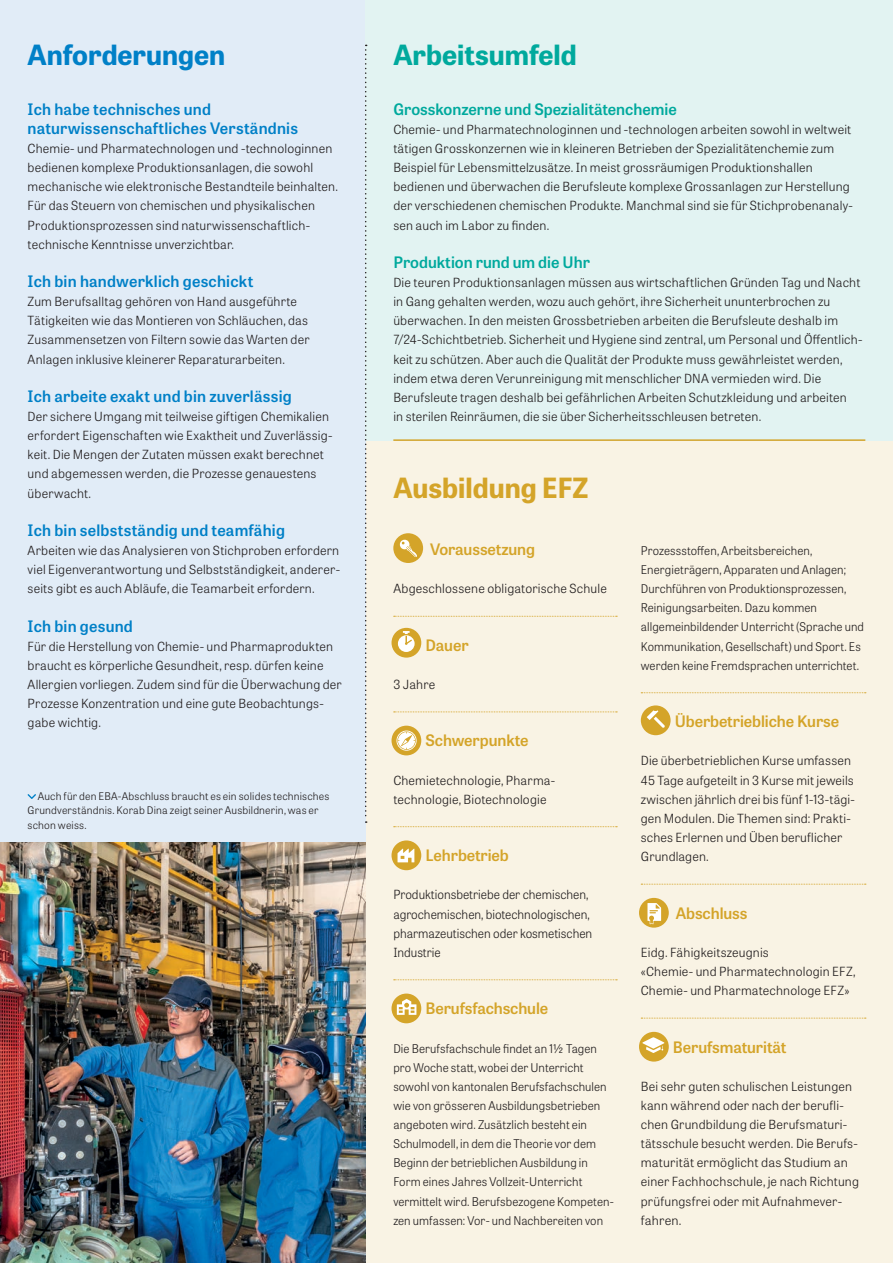
<style>
.page{position:relative;width:893px;height:1263px;background:#fff}
.page>*{position:absolute;margin:0;border:0;box-sizing:border-box;transform-origin:0 0}
.t1{font:700 27.75px "Tablet Gothic";color:#0080c7}
.t2{font:700 27.75px "Tablet Gothic";color:#00a99d}
.t3{font:700 27.75px "Tablet Gothic";color:#d4a429}
.t4{font:600 15.75px/19.2px "Tablet Gothic";letter-spacing:.015em;color:#0080c7}
.t5{font:600 15.75px "Tablet Gothic";letter-spacing:-.005em;color:#d4a429}
.t6{font:600 15.75px "Tablet Gothic";color:#00a99d}
.t7{font:300 12.6px/19.2px "Tablet Gothic";letter-spacing:.015em;color:#231f20}
.t8{font:300 12.6px/19.2px "Tablet Gothic";letter-spacing:.015em;color:#231f20;scale:.96 1}
.t9{font:300 12px/19.2px "Tablet Gothic";letter-spacing:.005em;color:#231f20}
.t10{font:300 10.5px/14.4px "Tablet Gothic";letter-spacing:.015em;color:#231f20}
</style>
<div class="page">
<div style="left:366px;top:440px;width:527px;height:823px;background:#f9f3e4"></div>
<div style="left:0;top:0;width:366px;height:1263px;background:#e1ecf7"></div>
<div style="left:366px;top:0;width:527px;height:440px;background:#e2f3f2"></div>
<svg style="left:28px;top:794px;width:8px;height:5px"></svg>
<svg style="left:365px;top:45px;width:2px;height:778px"></svg>
<img style="left:0;top:842px;width:366px;height:421px">
<hr style="left:393px;top:439px;width:472px;height:2px;background:#d4a429">
<svg style="left:394px;top:616px;width:223px;height:1px"></svg>
<svg style="left:394px;top:711px;width:223px;height:1px"></svg>
<svg style="left:394px;top:826px;width:223px;height:1px"></svg>
<svg style="left:394px;top:979px;width:223px;height:1px"></svg>
<div style="left:393px;top:533px;width:30px;height:30px;background:#d4a429;border-radius:50%"></div>
<svg style="left:399px;top:539px;width:18px;height:18px"></svg>
<div style="left:391px;top:628px;width:30px;height:30px;background:#d4a429;border-radius:50%"></div>
<svg style="left:398px;top:631px;width:17px;height:21px"></svg>
<div style="left:391px;top:726px;width:30px;height:29px;background:#d4a429;border-radius:50%"></div>
<svg style="left:396px;top:730px;width:21px;height:21px"></svg>
<svg style="left:391px;top:840px;width:30px;height:30px"></svg>
<svg style="left:398px;top:848px;width:16px;height:14px"></svg>
<svg style="left:391px;top:993px;width:30px;height:30px"></svg>
<svg style="left:397px;top:999px;width:19px;height:16px"></svg>
<svg style="left:641px;top:692px;width:225px;height:1px"></svg>
<svg style="left:641px;top:884px;width:225px;height:1px"></svg>
<svg style="left:641px;top:1018px;width:225px;height:1px"></svg>
<div style="left:641px;top:705px;width:30px;height:30px;background:#d4a429;border-radius:50%"></div>
<svg style="left:647px;top:710px;width:18px;height:18px"></svg>
<div style="left:639px;top:898px;width:30px;height:30px;background:#d4a429;border-radius:50%"></div>
<svg style="left:647px;top:903px;width:14px;height:21px"></svg>
<div style="left:639px;top:1032px;width:30px;height:29px;background:#d4a429;border-radius:50%"></div>
<svg style="left:642px;top:1037px;width:23px;height:16px"></svg>
<h1 class="t1" style="left:28px;top:36px;width:199px">Anforderungen</h1>
<p class="t4" style="left:28px;top:99px;width:272px">Ich habe technisches und naturwissenschaftliches Verständnis</p>
<p class="t7" style="left:28px;top:138px;width:312px">Chemie- und Pharmatechnologen und -technologinnen bedienen komplexe Produktionsanlagen, die sowohl mechanische wie elektronische Bestandteile beinhalten.<br>Für das Steuern von chemischen und physikalischen Produktionsprozessen sind naturwissenschaftlich&shy;technische Kenntnisse unverzichtbar.</p>
<p class="t4" style="left:28px;top:271px;width:227px">Ich bin handwerklich geschickt</p>
<p class="t7" style="left:28px;top:292px;width:283px">Zum Berufsalltag gehören von Hand ausgeführte Tätigkeiten wie das Montieren von Schläuchen, das Zusammensetzen von Filtern sowie das Warten der Anlagen inklusive kleinerer Reparaturarbeiten.</p>
<p class="t4" style="left:28px;top:386px;width:266px">Ich arbeite exakt und bin zuverlässig</p>
<p class="t7" style="left:28px;top:406px;width:306px">Der sichere Umgang mit teilweise giftigen Chemikalien erfordert Eigenschaften wie Exaktheit und Zuverlässig&shy;keit. Die Mengen der Zutaten müssen exakt berechnet und abgemessen werden, die Prozesse genauestens überwacht.</p>
<p class="t4" style="left:28px;top:520px;width:259px">Ich bin selbstständig und teamfähig</p>
<p class="t7" style="left:28px;top:540px;width:314px;text-align:justify">Arbeiten wie das Analysieren von Stichproben erfordern viel Eigenverantwortung und Selbstständigkeit, anderer&shy;seits gibt es auch Abläufe, die Teamarbeit erfordern.</p>
<p class="t4" style="left:28px;top:615px;width:107px">Ich bin gesund</p>
<p class="t7" style="left:28px;top:636px;width:316px">Für die Herstellung von Chemie- und Pharmaprodukten braucht es körperliche Gesundheit, resp. dürfen keine Allergien vorliegen. Zudem sind für die Überwachung der Prozesse Konzentration und eine gute Beobachtungs&shy;gabe wichtig.</p>
<p class="t10" style="left:28px;top:789px;width:303px;text-indent:10px">Auch für den EBA-Abschluss braucht es ein solides technisches<br>Grundverständnis. Korab Dina zeigt seiner Ausbildnerin, was er schon weiss.</p>
<h1 class="t2" style="left:393px;top:36px;width:185px">Arbeitsumfeld</h1>
<p class="t6" style="left:393px;top:98px;width:285px">Grosskonzerne und Spezialitätenchemie</p>
<p class="t7" style="left:393px;top:119px;width:461px">Chemie- und Pharmatechnologinnen und -technologen arbeiten sowohl in weltweit tätigen Grosskonzernen wie in kleineren Betrieben der Spezialitätenchemie zum Beispiel für Lebensmittelzusätze. In meist grossräumigen Produktionshallen bedienen und überwachen die Berufsleute komplexe Grossanlagen zur Herstellung der verschiedenen chemischen Produkte. Manchmal sind sie für Stichprobenanaly&shy;sen auch im Labor zu finden.</p>
<p class="t6" style="left:393px;top:251px;width:198px">Produktion rund um die Uhr</p>
<p class="t7" style="left:393px;top:272px;width:471px">Die teuren Produktionsanlagen müssen aus wirtschaftlichen Gründen Tag und Nacht in Gang gehalten werden, wozu auch gehört, ihre Sicherheit ununterbrochen zu überwachen. In den meisten Grossbetrieben arbeiten die Berufsleute deshalb im 7/24-Schichtbetrieb. Sicherheit und Hygiene sind zentral, um Personal und Öffentlich&shy;keit zu schützen. Aber auch die Qualität der Produkte muss gewährleistet werden, indem etwa deren Verunreinigung mit menschlicher DNA vermieden wird. Die Berufsleute tragen deshalb bei gefährlichen Arbeiten Schutzkleidung und arbeiten<br>in sterilen Reinräumen, die sie über Sicherheitsschleusen betreten.</p>
<h1 class="t3" style="left:393px;top:468px;width:197px">Ausbildung EFZ</h1>
<p class="t5" style="left:430px;top:538px;width:106px">Voraussetzung</p>
<p class="t7" style="left:393px;top:579px;width:215px">Abgeschlossene obligatorische Schule</p>
<p class="t5" style="left:425px;top:634px;width:45px">Dauer</p>
<p class="t7" style="left:393px;top:674px;width:44px">3 Jahre</p>
<p class="t5" style="left:425px;top:729px;width:105px">Schwerpunkte</p>
<p class="t7" style="left:393px;top:770px;width:163px">Chemietechnologie, Pharma&shy;technologie, Biotechnologie</p>
<p class="t5" style="left:425px;top:844px;width:85px">Lehrbetrieb</p>
<p class="t8" style="left:393px;top:885px;width:209px">Produktionsbetriebe der chemischen, agrochemischen, biotechnologischen, pharmazeutischen oder kosmetischen<br>Industrie</p>
<p class="t5" style="left:425px;top:997px;width:124px">Berufsfachschule</p>
<p class="t9" style="left:393px;top:1038px;width:222px">Die Berufsfachschule findet an 1½ Tagen pro Woche statt, wobei der Unterricht sowohl von kantonalen Berufsfachschulen wie von grösseren Ausbildungsbetrieben angeboten wird. Zusätzlich besteht ein Schulmodell, in dem die Theorie vor dem Beginn der betrieblichen Ausbildung in Form eines Jahres Vollzeit-Unterricht vermittelt wird. Berufsbezogene Kompeten&shy;zen umfassen: Vor- und Nachbereiten von</p>
<p class="t9" style="left:641px;top:541px;width:225px">Prozessstoffen, Arbeitsbereichen, Energieträgern, Apparaten und Anlagen; Durchführen von Produktionsprozessen, Reinigungsarbeiten. Dazu kommen allgemeinbildender Unterricht (Sprache und Kommunikation, Gesellschaft) und Sport. Es werden keine Fremdsprachen unterrichtet.</p>
<p class="t5" style="left:675px;top:710px;width:166px">Überbetriebliche Kurse</p>
<p class="t7" style="left:641px;top:751px;width:216px">Die überbetrieblichen Kurse umfassen 45 Tage aufgeteilt in 3 Kurse mit jeweils zwischen jährlich drei bis fünf 1-13-tägi&shy;gen Modulen. Die Themen sind: Prakti&shy;sches Erlernen und Üben beruflicher Grundlagen.</p>
<p class="t5" style="left:676px;top:902px;width:73px">Abschluss</p>
<p class="t7" style="left:641px;top:942px;width:216px">Eidg. Fähigkeitszeugnis<br>«Chemie- und Pharmatechnologin EFZ,<br>Chemie- und Pharmatechnologe EFZ»</p>
<p class="t5" style="left:673px;top:1036px;width:115px">Berufsmaturität</p>
<p class="t7" style="left:641px;top:1076px;width:220px">Bei sehr guten schulischen Leistungen kann während oder nach der berufli&shy;chen Grundbildung die Berufsmaturi&shy;tätsschule besucht werden. Die Berufs&shy;maturität ermöglicht das Studium an einer Fachhochschule, je nach Richtung prüfungsfrei oder mit Aufnahmever&shy;fahren.</p>
</div>
